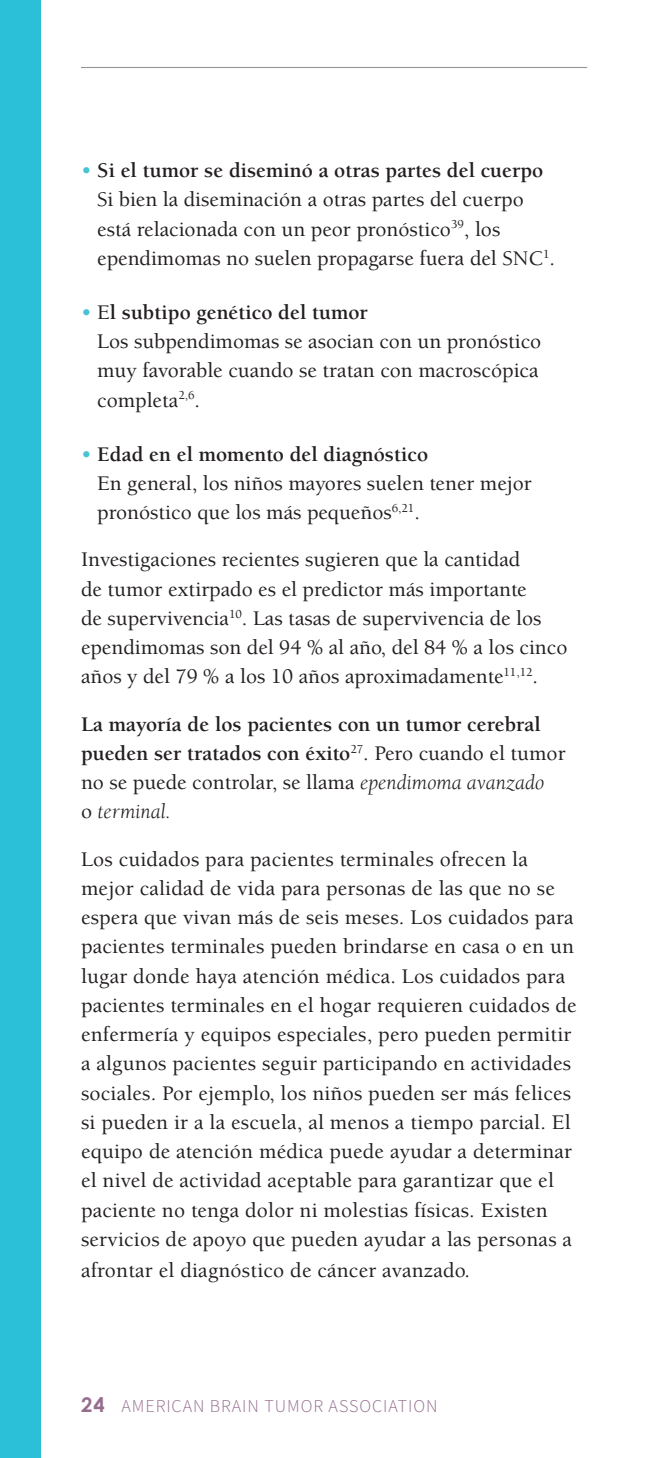
<style>
.page{position:relative;width:648px;height:1458px;background:#fff}
.page>*{position:absolute;margin:0;border:0;box-sizing:border-box;transform-origin:0 0}
.Body_ES{font:500 21.38px/29.2px "Berkeley Pro";letter-spacing:.01em;color:#231f20}
.Body_ES-2{font:700 21.38px/29.2px "Berkeley Pro";color:#231f20}
.t1{font:700 20.25px "Century Gothic";color:#956e8e}
.t2{font:18px "Source Sans Variable";letter-spacing:.05em;color:#956e8e}
.s1{color:#47c3d2}
.s2{font-weight:700}
.s3{font-weight:500}
.s4{font-family:"Berkeley";font-weight:400;font-style:italic}
</style>
<div class="page">
<div style="left:0;top:0;width:40px;height:1458px;background:#2bc0d7"></div>
<hr style="left:81px;top:67px;width:506px;height:1px;background:#939598">
<p class="Body_ES" style="left:97px;top:156px;width:459px;text-indent:-16px"><span class="s1">•</span> <span class="s2">Si el tumor se diseminó a otras partes del cuerpo </span>Si bien la diseminación a otras partes del cuerpo está relacionada con un peor pronóstico<sup>39</sup>, los ependimomas no suelen propagarse fuera del SNC<sup>1</sup>.</p>
<p class="Body_ES" style="left:97px;top:298px;width:446px;text-indent:-16px"><span class="s1">•</span> E<span class="s2">l subtipo genético del tumor<br></span>Los subpendimomas se asocian con un pronóstico muy favorable cuando se tratan con macroscópica completa<sup>2,6</sup>.</p>
<p class="Body_ES" style="left:97px;top:439px;width:436px;text-indent:-16px"><span class="s1">•</span> <span class="s2">Edad en el momento del diagnóstico<br></span>En general, los niños mayores suelen tener mejor pronóstico que los más pequeños<sup>6,21</sup>.</p>
<p class="Body_ES" style="left:81px;top:545px;width:488px">Investigaciones recientes sugieren que la cantidad<br>de tumor extirpado es el predictor más importante<br>de supervivencia<sup>10</sup>. Las tasas de supervivencia de los ependimomas son del 94 % al año, del 84 % a los cinco años y del 79 % a los 10 años aproximadamente<sup>11,12</sup>.</p>
<p class="Body_ES-2" style="left:81px;top:709px;width:486px">La mayoría de los pacientes con un tumor cerebral pueden ser tratados con éxito<sup>27</sup><span class="s3">. Pero cuando el tumor no se puede controlar, se llama</span> <span class="s4">ependimoma avanzado<br></span><span class="s3">o</span> <span class="s4">terminal.</span></p>
<p class="Body_ES" style="left:81px;top:844px;width:497px">Los cuidados para pacientes terminales ofrecen la mejor calidad de vida para personas de las que no se espera que vivan más de seis meses. Los cuidados para pacientes terminales pueden brindarse en casa o en un lugar donde haya atención médica. Los cuidados para pacientes terminales en el hogar requieren cuidados de enfermería y equipos especiales, pero pueden permitir a algunos pacientes seguir participando en actividades sociales. Por ejemplo, los niños pueden ser más felices si pueden ir a la escuela, al menos a tiempo parcial. El equipo de atención médica puede ayudar a determinar el nivel de actividad aceptable para garantizar que el paciente no tenga dolor ni molestias físicas. Existen servicios de apoyo que pueden ayudar a las personas a</p>
<p class="Body_ES" style="left:81px;top:1256px;width:391px">afrontar el diagnóstico de cáncer avanzado.</p>
<p class="t1" style="left:81px;top:1390px;width:25px">24</p>
<p class="t2" style="left:122px;top:1395px;width:318px">AMERICAN BRAIN TUMOR ASSOCIATION</p>
</div>
